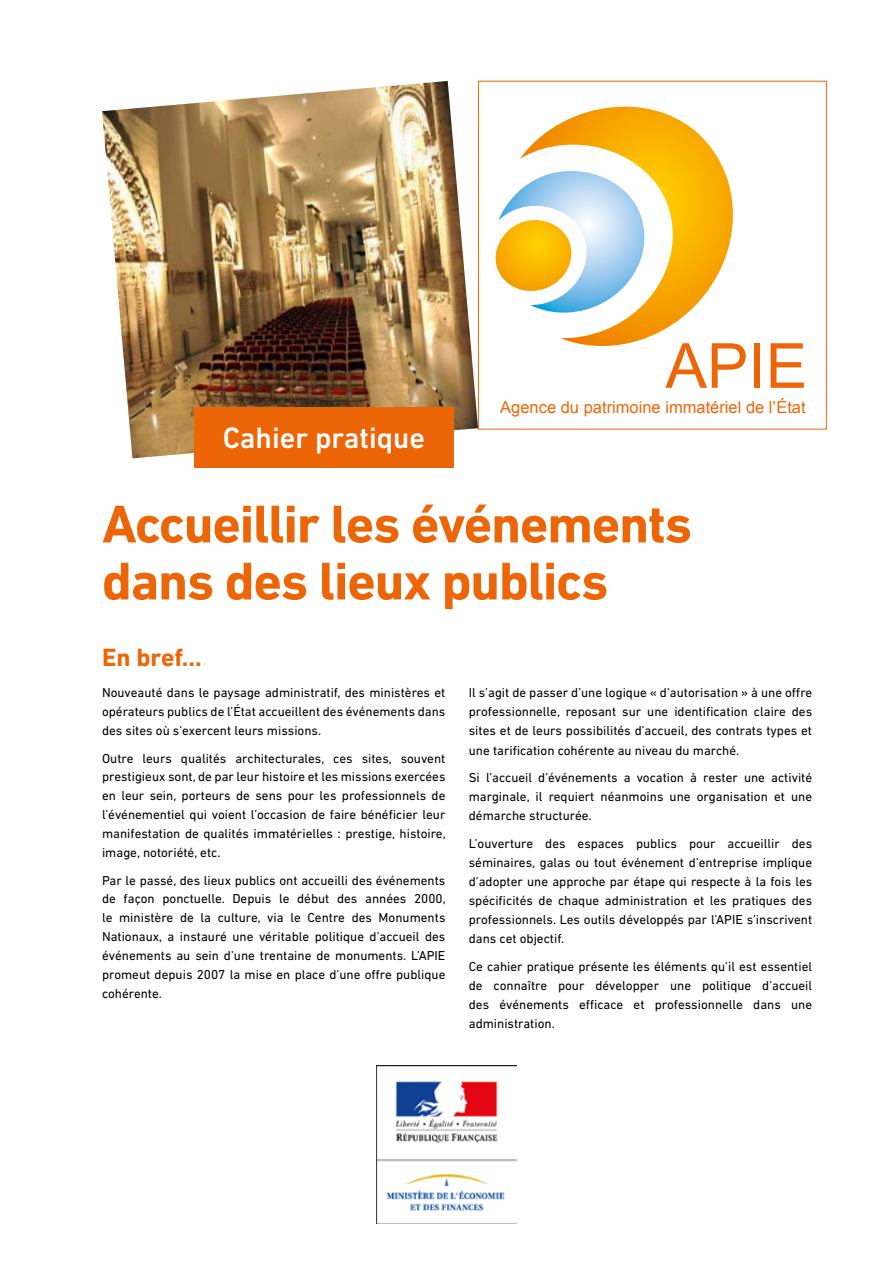
<style>
.page{position:relative;width:893px;height:1263px;background:#fff}
.page>*{position:absolute;margin:0;border:0;box-sizing:border-box;transform-origin:0 0}
.t1{font:62.1px "Arial";color:#ec6608}
.t2{font:700 54px/57px "DIN Next LT Pro";letter-spacing:-.02em;color:#ec6608}
.t3{font:500 30px "DIN Next LT Pro";color:#fff}
.t4{font:700 25.5px "DIN Next LT Pro";color:#ec6608}
.t5{font:16.5px "Arial";color:#ec6608}
.t6{font:13.2px/18.9px "DIN Next LT Pro";color:#000;text-align:justify}
</style>
<div class="page">
<img style="left:102px;top:81px;width:376px;height:377px">
<div style="left:194px;top:407px;width:260px;height:61px;background:#ec6608"></div>
<svg style="left:520px;top:107px;width:213px;height:239px"></svg>
<svg style="left:495px;top:171px;width:159px;height:144px"></svg>
<div style="left:478px;top:81px;width:349px;height:348px;border:1px solid #ec6608"></div>
<img style="left:376px;top:1065px;width:141px;height:159px">
<h1 class="t1" style="left:665px;top:325px;width:143px">APIE</h1>
<h3 class="t3" style="left:223px;top:420px;width:204px">Cahier pratique</h3>
<p class="t5" style="left:500px;top:397px;width:307px">Agence du patrimoine immatériel de l’état</p>
<h2 class="t2" style="left:102px;top:495px;width:591px">Accueillir les événements dans des lieux publics</h2>
<h3 class="t4" style="left:102px;top:642px;width:101px">En bref...</h3>
<p class="t6" style="left:102px;top:683px;width:345px">Nouveauté dans le paysage administratif, des ministères et opérateurs publics de l’État accueillent des événements dans des sites où s’exercent leurs missions.</p>
<p class="t6" style="left:102px;top:748px;width:345px">Outre leurs qualités architecturales, ces sites, souvent prestigieux sont, de par leur histoire et les missions exercées en leur sein, porteurs de sens pour les professionnels de l’événementiel qui voient l’occasion de faire bénéficier leur manifestation de qualités immatérielles : prestige, histoire, image, notoriété, etc.</p>
<p class="t6" style="left:102px;top:870px;width:345px">Par le passé, des lieux publics ont accueilli des événements de façon ponctuelle. Depuis le début des années 2000, le ministère de la culture, via le Centre des Monuments Nationaux, a instauré une véritable politique d’accueil des événements au sein d’une trentaine de monuments. L’APIE promeut depuis 2007 la mise en place d’une offre publique cohérente.</p>
<p class="t6" style="left:469px;top:683px;width:345px">Il s’agit de passer d’une logique « d’autorisation » à une offre professionnelle, reposant sur une identification claire des sites et de leurs possibilités d’accueil, des contrats types et une tarification cohérente au niveau du marché.</p>
<p class="t6" style="left:469px;top:768px;width:345px">Si l’accueil d’événements a vocation à rester une activité marginale, il requiert néanmoins une organisation et une démarche structurée.</p>
<p class="t6" style="left:469px;top:833px;width:345px">L’ouverture des espaces publics pour accueillir des séminaires, galas ou tout événement d’entreprise implique d’adopter une approche par étape qui respecte à la fois les spécificités de chaque administration et les pratiques des professionnels. Les outils développés par l’APIE s’inscrivent dans cet objectif.</p>
<p class="t6" style="left:469px;top:956px;width:345px">Ce cahier pratique présente les éléments qu’il est essentiel de connaître pour développer une politique d’accueil des événements efficace et professionnelle dans une administration.</p>
</div>
